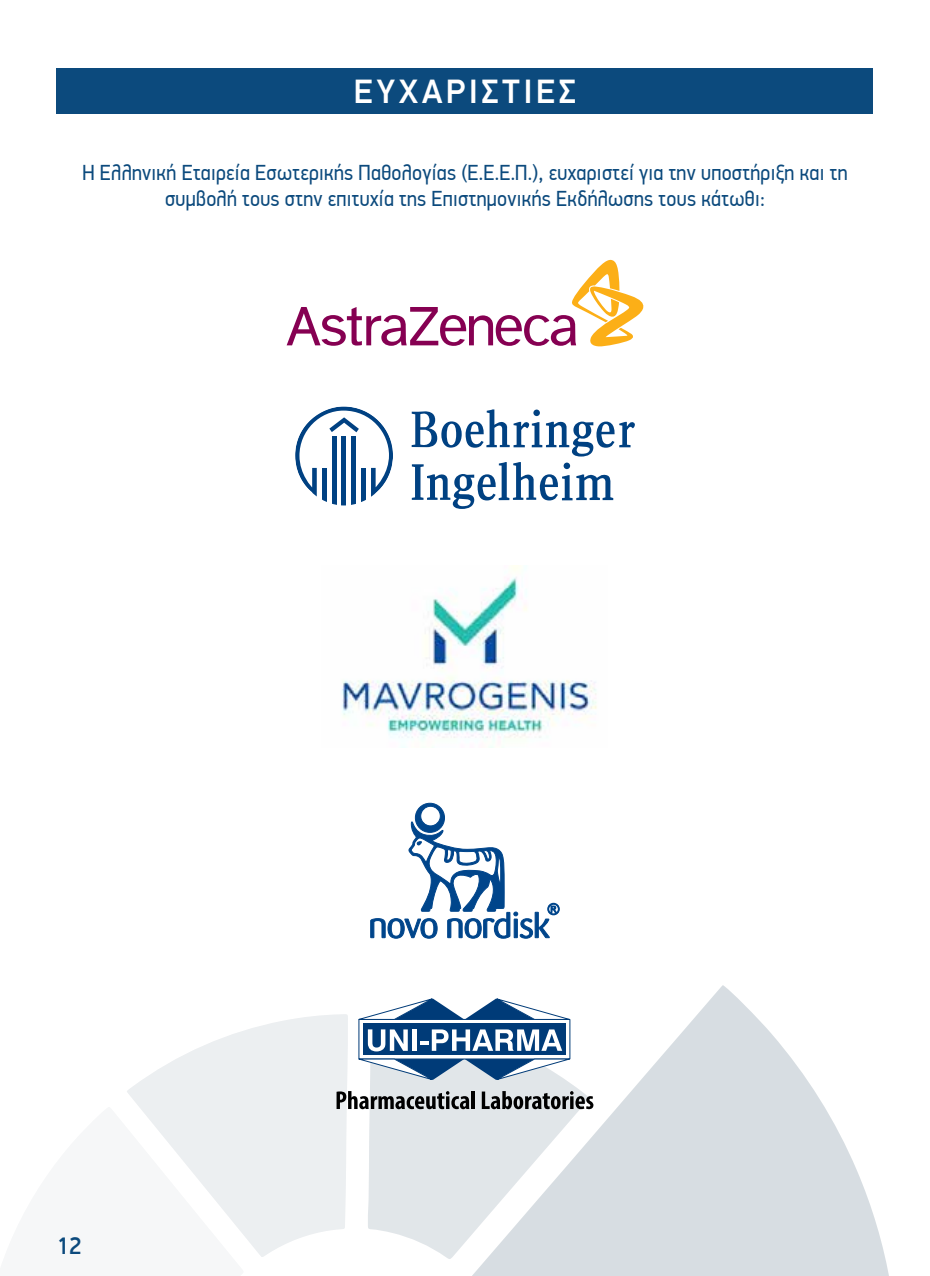
<style>
.page{position:relative;width:930px;height:1276px;background:#fff}
.page>*{position:absolute;margin:0;border:0;box-sizing:border-box;transform-origin:0 0}
.t1{font:500 34px "PF Din Display Pro";letter-spacing:.1em;color:#fff}
.t2{font:500 24px "PF Din Display Pro";color:#0c4a7d}
.t3{font:22px/26.4px "PF Din Display Pro";letter-spacing:.015em;color:#0c4a7d;text-align:center;scale:.9 1}
</style>
<div class="page">
<svg style="left:472px;top:985px;width:417px;height:291px;fill:#d7dde2"></svg>
<svg style="left:127px;top:1014px;width:221px;height:243px;fill:#eceff1"></svg>
<svg style="left:368px;top:1015px;width:221px;height:244px;fill:#e1e6e9"></svg>
<svg style="left:127px;top:1107px;width:117px;height:150px"></svg>
<div style="left:57px;top:68px;width:816px;height:45px;background:#0c4a7d"></div>
<svg style="left:287px;top:259px;width:357px;height:88px"></svg>
<svg style="left:412px;top:409px;width:223px;height:47px"></svg>
<svg style="left:412px;top:462px;width:201px;height:47px"></svg>
<hr style="left:342px;top:436px;width:4px;height:69px;background:#004182">
<svg style="left:295px;top:406px;width:98px;height:98px"></svg>
<div style="left:359px;top:1019px;width:211px;height:40px;background:#fff"></div>
<div style="left:363px;top:1023px;width:203px;height:32px;background:#003b78"></div>
<svg style="left:368px;top:1029px;width:40px;height:22px"></svg>
<div style="left:412px;top:1029px;width:5px;height:22px;background:#fff"></div>
<svg style="left:420px;top:1029px;width:142px;height:22px"></svg>
<svg style="left:358px;top:998px;width:217px;height:22px"></svg>
<svg style="left:358px;top:1058px;width:217px;height:22px"></svg>
<svg style="left:336px;top:1091px;width:133px;height:18px;background:#808284"></svg>
<hr style="left:471px;top:1091px;width:4px;height:18px;background:#000">
<svg style="left:482px;top:1091px;width:111px;height:18px;background:#7f8183"></svg>
<svg style="left:370px;top:803px;width:189px;height:135px"></svg>
<img style="left:341px;top:565px;width:256px;height:182px">
<h1 class="t1" style="left:354px;top:71px;width:224px">ΕΥΧΑΡΙΣΤΙΕΣ</h1>
<p class="t3" style="left:82px;top:159px;width:852px">Η Ελληνική Εταιρεία Εσωτερικής Παθολογίας (Ε.Ε.Ε.Π.), ευχαριστεί για την υποστήριξη και τη συμβολή τους στην επιτυχία της Επιστημονικής Εκδήλωσης τους κάτωθι:</p>
<p class="t2" style="left:57px;top:1231px;width:26px">12</p>
</div>
